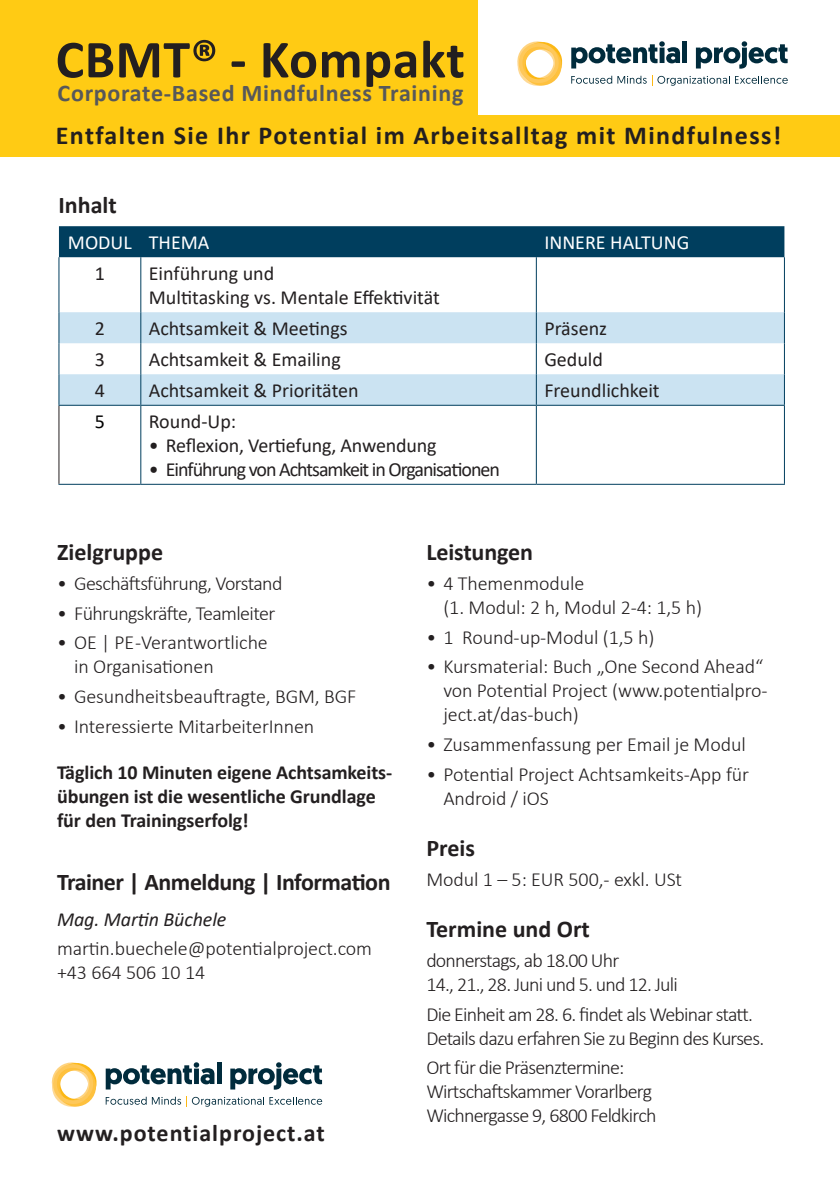
<style>
.page{position:relative;width:840px;height:1191px;background:#fff}
.page>*{position:absolute;margin:0;border:0;box-sizing:border-box;transform-origin:0 0}
.t1{font:700 54px "Calibri";letter-spacing:.01em;color:#231f20}
.t2{font:700 26px "Calibri";letter-spacing:.055em;color:#231f20}
.t3{font:700 24px "Calibri";color:#231f20}
.t4{font:700 24px "Calibri";letter-spacing:.03em;color:#57585a}
.t5{font:700 24px "Calibri";letter-spacing:-.02em;color:#231f20}
.t6{font:700 24px "Calibri";letter-spacing:.04em;color:#231f20}
.t7{font:300 20px/24px "Calibri";letter-spacing:-.015em;color:#231f20}
.t8{font:300 20px "Calibri";letter-spacing:-.04em;color:#231f20}
.t9{font:20px/24px "Calibri";color:#231f20}
.t10{font:700 20px/24px "Calibri";letter-spacing:-.005em;color:#231f20}
.t11{font:20px "Calibri";letter-spacing:-.05em;color:#231f20}
.t12{font:20px "Calibri";color:#fff}
.t13{font:italic 20px "Calibri";letter-spacing:-.005em;color:#231f20}
.t14{font:20px "Calibri";color:#000}
</style>
<div class="page">
<svg style="left:106px;top:1062px;width:108px;height:27px"></svg>
<hr style="left:217px;top:1062px;width:4px;height:22px;background:#002b3c">
<svg style="left:230px;top:1062px;width:92px;height:27px"></svg>
<svg style="left:106px;top:1096px;width:40px;height:8px"></svg>
<svg style="left:152px;top:1096px;width:170px;height:10px"></svg>
<svg style="left:51px;top:1062px;width:46px;height:45px"></svg>
<div style="left:59px;top:226px;width:725px;height:31px;background:#003e5e"></div>
<svg style="left:59px;top:312px;width:724px;height:93px;fill:#cbe3f2"></svg>
<hr style="left:140px;top:257px;width:1px;height:55px;background:#003e5e">
<hr style="left:535px;top:257px;width:1px;height:55px;background:#003e5e">
<hr style="left:783px;top:257px;width:1px;height:55px;background:#003e5e">
<hr style="left:140px;top:312px;width:1px;height:31px;background:#003e5e">
<hr style="left:535px;top:312px;width:1px;height:31px;background:#003e5e">
<hr style="left:783px;top:312px;width:1px;height:31px;background:#003e5e">
<hr style="left:140px;top:343px;width:1px;height:31px;background:#003e5e">
<hr style="left:535px;top:343px;width:1px;height:31px;background:#003e5e">
<hr style="left:783px;top:343px;width:1px;height:31px;background:#003e5e">
<hr style="left:140px;top:374px;width:1px;height:31px;background:#003e5e">
<hr style="left:535px;top:374px;width:1px;height:31px;background:#003e5e">
<hr style="left:783px;top:374px;width:1px;height:31px;background:#003e5e">
<hr style="left:140px;top:406px;width:1px;height:78px;background:#003e5e">
<hr style="left:535px;top:406px;width:1px;height:78px;background:#003e5e">
<hr style="left:783px;top:406px;width:1px;height:78px;background:#003e5e">
<hr style="left:58px;top:405px;width:83px;height:1px;background:#003e5e">
<hr style="left:141px;top:405px;width:395px;height:1px;background:#003e5e">
<hr style="left:536px;top:405px;width:248px;height:1px;background:#003e5e">
<hr style="left:58px;top:257px;width:1px;height:55px;background:#003e5e">
<hr style="left:58px;top:312px;width:1px;height:31px;background:#003e5e">
<hr style="left:58px;top:343px;width:1px;height:31px;background:#003e5e">
<hr style="left:58px;top:374px;width:1px;height:31px;background:#003e5e">
<hr style="left:58px;top:484px;width:83px;height:1px;background:#003e5e">
<hr style="left:141px;top:484px;width:395px;height:1px;background:#003e5e">
<hr style="left:536px;top:484px;width:248px;height:1px;background:#003e5e">
<hr style="left:58px;top:406px;width:1px;height:78px;background:#231f20">
<div style="left:0;top:116px;width:839px;height:41px;background:#ffcb14"></div>
<div style="left:0;top:0;width:477px;height:156px;background:#ffcb14"></div>
<svg style="left:571px;top:41px;width:108px;height:27px"></svg>
<div style="left:682px;top:42px;width:5px;height:21px;background:#002b3c"></div>
<svg style="left:695px;top:41px;width:92px;height:28px"></svg>
<svg style="left:571px;top:75px;width:216px;height:11px"></svg>
<svg style="left:517px;top:41px;width:46px;height:45px"></svg>
<p class="t1" style="left:56px;top:21px;width:410px">CBMT® - Kompakt</p>
<p class="t4" style="left:58px;top:76px;width:407px">Corporate-Based Mindfulness Training</p>
<p class="t2" style="left:56px;top:117px;width:726px">Entfalten Sie Ihr Potential im Arbeitsalltag mit Mindfulness!</p>
<p class="t3" style="left:58px;top:188px;width:60px">Inhalt</p>
<p class="t12" style="left:68px;top:229px;width:65px">MODUL</p>
<p class="t12" style="left:149px;top:229px;width:62px">THEMA</p>
<p class="t12" style="left:544px;top:229px;width:146px">INNERE HALTUNG</p>
<p class="t9" style="left:95px;top:261px;width:12px">1</p>
<p class="t9" style="left:149px;top:261px;width:292px">Einführung und<br>Multitasking vs. Mentale Effektivität</p>
<p class="t9" style="left:95px;top:316px;width:12px">2</p>
<p class="t9" style="left:149px;top:316px;width:200px">Achtsamkeit &amp; Meetings</p>
<p class="t9" style="left:544px;top:316px;width:64px">Präsenz</p>
<p class="t9" style="left:95px;top:347px;width:12px">3</p>
<p class="t9" style="left:149px;top:347px;width:193px">Achtsamkeit &amp; Emailing</p>
<p class="t9" style="left:544px;top:347px;width:60px">Geduld</p>
<p class="t9" style="left:95px;top:378px;width:12px">4</p>
<p class="t9" style="left:149px;top:378px;width:211px">Achtsamkeit &amp; Prioritäten</p>
<p class="t9" style="left:544px;top:378px;width:117px">Freundlichkeit</p>
<p class="t14" style="left:95px;top:408px;width:12px">5</p>
<p class="t9" style="left:149px;top:409px;width:89px">Round-Up:</p>
<p class="t9" style="left:149px;top:433px;width:289px">• Reflexion, Vertiefung, Anwendung</p>
<p class="t11" style="left:149px;top:456px;width:352px">• Einführung von Achtsamkeit in Organisationen</p>
<p class="t3" style="left:57px;top:535px;width:107px">Zielgruppe</p>
<p class="t7" style="left:57px;top:571px;width:227px">• Geschäftsführung, Vorstand</p>
<p class="t7" style="left:57px;top:600px;width:220px">• Führungskräfte, Teamleiter</p>
<p class="t7" style="left:74px;top:630px;width:195px;text-indent:-17px">• OE | PE -Verantwortliche in Organisationen</p>
<p class="t7" style="left:57px;top:684px;width:301px">• Gesundheitsbeauftragte, BGM, BGF</p>
<p class="t7" style="left:57px;top:714px;width:259px">• Interessierte MitarbeiterInnen</p>
<p class="t10" style="left:57px;top:760px;width:336px">Täglich 10 Minuten eigene Achtsamkeits&shy;übungen ist die wesentliche Grundlage für den Trainingserfolg!</p>
<p class="t5" style="left:57px;top:865px;width:335px">Trainer | Anmeldung | Information</p>
<p class="t13" style="left:57px;top:905px;width:171px">Mag. Martin Büchele</p>
<p class="t7" style="left:57px;top:936px;width:316px">martin.buechele@potentialproject.com +43 664 506 10 14</p>
<p class="t6" style="left:57px;top:1116px;width:269px">www.potentialproject.at</p>
<p class="t3" style="left:426px;top:535px;width:108px">Leistungen</p>
<p class="t7" style="left:443px;top:571px;width:260px;text-indent:-17px">• 4 Themenmodule<br>(1. Modul: 2 h, Modul 2-4: 1,5 h)</p>
<p class="t7" style="left:426px;top:624px;width:229px">• 1 Round-up-Modul (1,5 h)</p>
<p class="t7" style="left:443px;top:654px;width:325px;text-indent:-17px">• Kursmaterial: Buch „One Second Ahead“ von Potential Project (www.potentialpro&shy;ject.at/das-buch)</p>
<p class="t7" style="left:426px;top:732px;width:321px">• Zusammenfassung per Email je Modul</p>
<p class="t7" style="left:443px;top:762px;width:307px;text-indent:-17px">• Potential Project Achtsamkeits-App für<br>Android / iOS</p>
<p class="t3" style="left:426px;top:831px;width:50px">Preis</p>
<p class="t7" style="left:426px;top:867px;width:257px">Modul 1 – 5: EUR 500,- exkl. USt</p>
<p class="t3" style="left:426px;top:912px;width:165px">Termine und Ort</p>
<p class="t8" style="left:426px;top:948px;width:194px">donnerstags, ab 18.00 Uhr</p>
<p class="t8" style="left:426px;top:972px;width:253px">14., 21., 28. Juni und 5. und 12. Juli</p>
<p class="t8" style="left:426px;top:1001px;width:328px">Die Einheit am 28. 6. findet als Webinar statt.</p>
<p class="t8" style="left:426px;top:1025px;width:339px">Details dazu erfahren Sie zu Beginn des Kurses.</p>
<p class="t8" style="left:426px;top:1055px;width:199px">Ort für die Präsenztermine:</p>
<p class="t8" style="left:426px;top:1079px;width:227px">Wirtschaftskammer Vorarlberg</p>
<p class="t8" style="left:426px;top:1103px;width:231px">Wichnergasse 9, 6800 Feldkirch</p>
</div>
